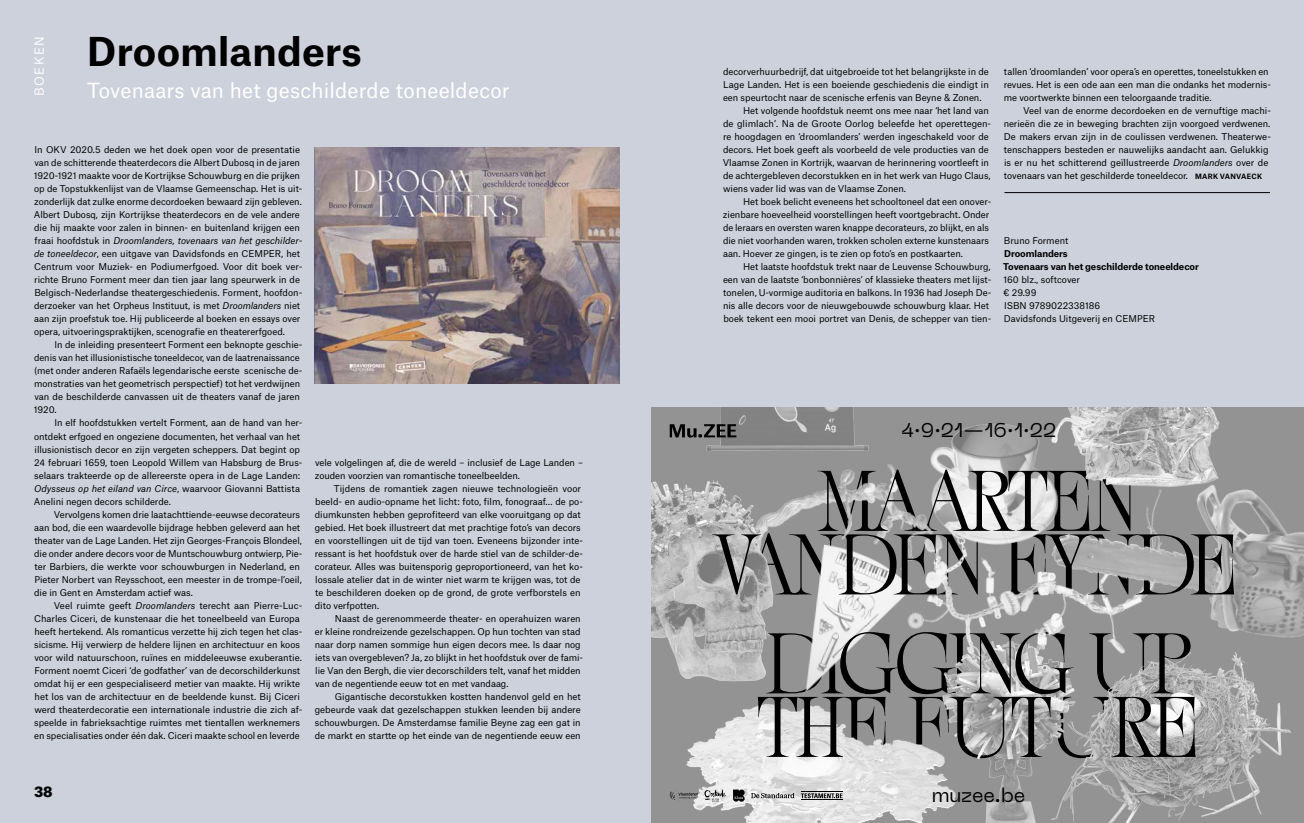
<style>
.page{position:relative;width:1304px;height:823px;background:#fff}
.page>*{position:absolute;margin:0;border:0;box-sizing:border-box;transform-origin:0 0}
.t1{font:700 38px "Atlas Grotesk";letter-spacing:.01em;color:#000}
.t2{font:20px "Atlas Grotesk";letter-spacing:.01em;color:#fff}
.t3{font:19.7px "Neue Machina";letter-spacing:-.005em;color:#000}
.t4{font:900 14px "Atlas Grotesk";color:#000}
.t5{font:12px "Atlas Grotesk";letter-spacing:.11em;color:#fff}
.t6{font:9px/13px "Atlas Grotesk";letter-spacing:-.005em;color:#000}
.t7{font:700 9px/13px "Atlas Grotesk";letter-spacing:-.01em;color:#000}
.s1{font-style:italic}
.s2{font-weight:700;font-size:7px}
</style>
<div class="page">
<div style="left:0;top:0;width:652px;height:822px;background:#ccd1dc"></div>
<div style="left:652px;top:0;width:652px;height:822px;background:#ccd1dc"></div>
<hr style="left:1004px;top:192px;width:266px;height:1px;background:#000">
<img style="left:315px;top:148px;width:304px;height:235px">
<div style="left:652px;top:407px;width:652px;height:415px;background:#939393"></div>
<img style="left:686px;top:741px;width:242px;height:81px">
<img style="left:928px;top:778px;width:108px;height:44px">
<img style="left:705px;top:407px;width:515px;height:371px">
<img style="left:1036px;top:454px;width:268px;height:182px">
<img style="left:1038px;top:636px;width:263px;height:186px">
<img style="left:652px;top:470px;width:126px;height:220px">
<svg style="left:936px;top:621px;width:5px;height:4px"></svg>
<img style="left:1234px;top:526px;width:19px;height:36px">
<svg style="left:712px;top:469px;width:522px;height:125px"></svg>
<img style="left:1033px;top:560px;width:49px;height:68px">
<img style="left:1082px;top:459px;width:86px;height:172px">
<img style="left:917px;top:548px;width:67px;height:73px">
<img style="left:902px;top:502px;width:35px;height:35px">
<img style="left:847px;top:477px;width:29px;height:36px">
<img style="left:834px;top:506px;width:28px;height:35px">
<img style="left:952px;top:598px;width:121px;height:33px">
<img style="left:928px;top:757px;width:60px;height:7px">
<svg style="left:670px;top:424px;width:66px;height:13px"></svg>
<svg style="left:751px;top:792px;width:43px;height:5px"></svg>
<svg style="left:704px;top:789px;width:23px;height:12px"></svg>
<svg style="left:669px;top:789px;width:29px;height:12px"></svg>
<svg style="left:733px;top:788px;width:12px;height:13px"></svg>
<img style="left:844px;top:757px;width:47px;height:2px">
<svg style="left:758px;top:631px;width:438px;height:126px"></svg>
<hr style="left:801px;top:791px;width:42px;height:1px;background:#000">
<hr style="left:801px;top:799px;width:42px;height:1px;background:#000">
<svg style="left:801px;top:792px;width:41px;height:5px"></svg>
<h3 class="t5" style="left:30px;top:96px;width:61px;rotate:-90deg">BOEKEN</h3>
<h1 class="t1" style="left:87px;top:20px;width:276px">Droomlanders</h1>
<h2 class="t2" style="left:87px;top:74px;width:424px">Tovenaars van het geschilderde toneeldecor</h2>
<p class="t6" style="left:34px;top:142px;width:270px">In OKV 2020.5 deden we het doek open voor de presentatie van de schitterende theaterdecors die Albert Dubosq in de jaren 1920-1921 maakte voor de Kortrijkse Schouwburg en die prijken op de Topstukkenlijst van de Vlaamse Gemeenschap. Het is uit&shy;zonderlijk dat zulke enorme decordoeken bewaard zijn gebleven.<br>Albert Dubosq, zijn Kortrijkse theaterdecors en de vele andere die hij maakte voor zalen in binnen- en buitenland krijgen een fraai hoofdstuk in <span class="s1">Droomlanders, tovenaars van het geschilder&shy;de toneeldecor</span>, een uitgave van Davidsfonds en CEMPER, het Centrum voor Muziek- en Podiumerfgoed. Voor dit boek ver&shy;richte Bruno Forment meer dan tien jaar lang speurwerk in de Belgisch-Nederlandse theatergeschiedenis. Forment, hoofdon&shy;derzoeker van het Orpheus Instituut, is met <span class="s1">Droomlanders</span> niet aan zijn proefstuk toe. Hij publiceerde al boeken en essays over opera, uitvoeringspraktijken, scenografie en theatererfgoed.</p>
<p class="t6" style="left:34px;top:337px;width:270px;text-indent:20px">In de inleiding presenteert Forment een beknopte geschie&shy;denis van het illusionistische toneeldecor, van de laatrenaissance (met onder anderen Rafaëls legendarische eerste scenische de&shy;monstraties van het geometrisch perspectief) tot het verdwijnen van de beschilderde canvassen uit de theaters vanaf de jaren 1920.</p>
<p class="t6" style="left:34px;top:415px;width:270px;text-indent:21px">In elf hoofdstukken vertelt Forment, aan de hand van her&shy;ontdekt erfgoed en ongeziene documenten, het verhaal van het illusionistisch decor en zijn vergeten scheppers. Dat begint op 24 februari 1659, toen Leopold Willem van Habsburg de Brus&shy;selaars trakteerde op de allereerste opera in de Lage Landen:<br><span class="s1">Odysseus op het eiland van Circe</span>, waarvoor Giovanni Battista Anelini negen decors schilderde.</p>
<p class="t6" style="left:34px;top:506px;width:270px;text-indent:20px">Vervolgens komen drie laatachttiende-eeuwse decorateurs aan bod, die een waardevolle bijdrage hebben geleverd aan het theater van de Lage Landen. Het zijn Georges-François Blondeel, die onder andere decors voor de Muntschouwburg ontwierp, Pie&shy;ter Barbiers, die werkte voor schouwburgen in Nederland, en Pieter Norbert van Reysschoot, een meester in de trompe-l’oeil, die in Gent en Amsterdam actief was.</p>
<p class="t6" style="left:34px;top:597px;width:270px;text-indent:20px">Veel ruimte geeft <span class="s1">Droomlanders</span> terecht aan Pierre-Luc-Charles Ciceri, de kunstenaar die het toneelbeeld van Europa heeft hertekend. Als romanticus verzette hij zich tegen het clas&shy;sicisme. Hij verwierp de heldere lijnen en architectuur en koos voor wild natuurschoon, ruïnes en middeleeuwse exuberantie.<br>Forment noemt Ciceri ‘de godfather’ van de decorschilderkunst omdat hij er een gespecialiseerd metier van maakte. Hij wrikte het los van de architectuur en de beeldende kunst. Bij Ciceri werd theaterdecoratie een internationale industrie die zich af&shy;speelde in fabrieksachtige ruimtes met tientallen werknemers en specialisaties onder één dak. Ciceri maakte school en leverde</p>
<p class="t6" style="left:315px;top:454px;width:270px">vele volgelingen af, die de wereld – inclusief de Lage Landen – zouden voorzien van romantische toneelbeelden.</p>
<p class="t6" style="left:315px;top:480px;width:270px;text-indent:19px">Tijdens de romantiek zagen nieuwe technologieën voor beeld- en audio-opname het licht: foto, film, fonograaf… de po&shy;diumkunsten hebben geprofiteerd van elke vooruitgang op dat gebied. Het boek illustreert dat met prachtige foto’s van decors en voorstellingen uit de tijd van toen. Eveneens bijzonder inte&shy;ressant is het hoofdstuk over de harde stiel van de schilder-de&shy;corateur. Alles was buitensporig geproportioneerd, van het ko&shy;lossale atelier dat in de winter niet warm te krijgen was, tot de te beschilderen doeken op de grond, de grote verfborstels en dito verfpotten.</p>
<p class="t6" style="left:315px;top:610px;width:270px;text-indent:20px">Naast de gerenommeerde theater- en operahuizen waren er kleine rondreizende gezelschappen. Op hun tochten van stad naar dorp namen sommige hun eigen decors mee. Is daar nog iets van overgebleven? Ja, zo blijkt in het hoofdstuk over de fami&shy;lie Van den Bergh, die vier decorschilders telt, vanaf het midden van de negentiende eeuw tot en met vandaag.</p>
<p class="t6" style="left:315px;top:688px;width:267px;text-align:justify;text-indent:20px">Gigantische decorstukken kostten handenvol geld en het gebeurde vaak dat gezelschappen stukken leenden bij andere schouwburgen. De Amsterdamse familie Beyne zag een gat in de markt en startte op het einde van de negentiende eeuw een</p>
<h3 class="t4" style="left:34px;top:779px;width:20px">38</h3>
<p class="t6" style="left:723px;top:64px;width:267px">decorverhuurbedrijf, dat uitgebroeide tot het belangrijkste in de</p>
<p class="t6" style="left:723px;top:77px;width:267px">Lage Landen. Het is een boeiende geschiedenis die eindigt in</p>
<p class="t6" style="left:723px;top:90px;width:260px">een speurtocht naar de scenische erfenis van Beyne &amp; Zonen.</p>
<p class="t6" style="left:743px;top:103px;width:247px">Het volgende hoofdstuk neemt ons mee naar ‘het land van</p>
<p class="t6" style="left:723px;top:116px;width:270px">de glimlach’. Na de Groote Oorlog beleefde het operettegen-</p>
<p class="t6" style="left:723px;top:129px;width:267px">re hoogdagen en ‘droomlanders’ werden ingeschakeld voor de</p>
<p class="t6" style="left:723px;top:142px;width:267px">decors. Het boek geeft als voorbeeld de vele producties van de</p>
<p class="t6" style="left:723px;top:155px;width:268px">Vlaamse Zonen in Kortrijk, waarvan de herinnering voortleeft in</p>
<p class="t6" style="left:723px;top:168px;width:269px">de achtergebleven decorstukken en in het werk van Hugo Claus,</p>
<p class="t6" style="left:723px;top:181px;width:184px">wiens vader lid was van de Vlaamse Zonen.</p>
<p class="t6" style="left:743px;top:194px;width:250px">Het boek belicht eveneens het schooltoneel dat een onover-</p>
<p class="t6" style="left:723px;top:207px;width:268px">zienbare hoeveelheid voorstellingen heeft voortgebracht. Onder</p>
<p class="t6" style="left:723px;top:220px;width:267px">de leraars en oversten waren knappe decorateurs, zo blijkt, en als</p>
<p class="t6" style="left:723px;top:233px;width:267px">die niet voorhanden waren, trokken scholen externe kunstenaars</p>
<p class="t6" style="left:723px;top:246px;width:241px">aan. Hoever ze gingen, is te zien op foto’s en postkaarten.</p>
<p class="t6" style="left:743px;top:259px;width:249px">Het laatste hoofdstuk trekt naar de Leuvense Schouwburg,</p>
<p class="t6" style="left:723px;top:272px;width:270px">een van de laatste ‘bonbonnières’ of klassieke theaters met lijst-</p>
<p class="t6" style="left:723px;top:285px;width:269px">tonelen, U-vormige auditoria en balkons. In 1936 had Joseph De-</p>
<p class="t6" style="left:723px;top:298px;width:267px">nis alle decors voor de nieuwgebouwde schouwburg klaar. Het</p>
<p class="t6" style="left:723px;top:311px;width:269px">boek tekent een mooi portret van Denis, de schepper van tien-</p>
<p class="t6" style="left:1004px;top:64px;width:269px">tallen ‘droomlanden’ voor opera’s en operettes, toneelstukken en revues. Het is een ode aan een man die ondanks het modernis&shy;me voortwerkte binnen een teloorgaande traditie.</p>
<p class="t6" style="left:1004px;top:103px;width:269px;text-indent:20px">Veel van de enorme decordoeken en de vernuftige machi&shy;nerieën die ze in beweging brachten zijn voorgoed verdwenen.<br>De makers ervan zijn in de coulissen verdwenen. Theaterwe&shy;tenschappers besteden er nauwelijks aandacht aan. Gelukkig is er nu het schitterend geïllustreerde <span class="s1">Droomlanders</span> over de tovenaars van het geschilderde toneeldecor. <span class="s2">MARK VANVAECK</span></p>
<p class="t6" style="left:1004px;top:233px;width:66px">Bruno Forment</p>
<p class="t7" style="left:1003px;top:246px;width:197px">Droomlanders<br>Tovenaars van het geschilderde toneeldecor</p>
<p class="t6" style="left:1003px;top:272px;width:153px">160 blz., softcover<br>€ 29.99<br>ISBN 9789022338186<br>Davidsfonds Uitgeverij en CEMPER</p>
<h3 class="t3" style="left:901px;top:417px;width:157px">4.9.21—16.1.22</h3>
<h3 class="t3" style="left:932px;top:781px;width:95px">muzee.be</h3>
</div>
